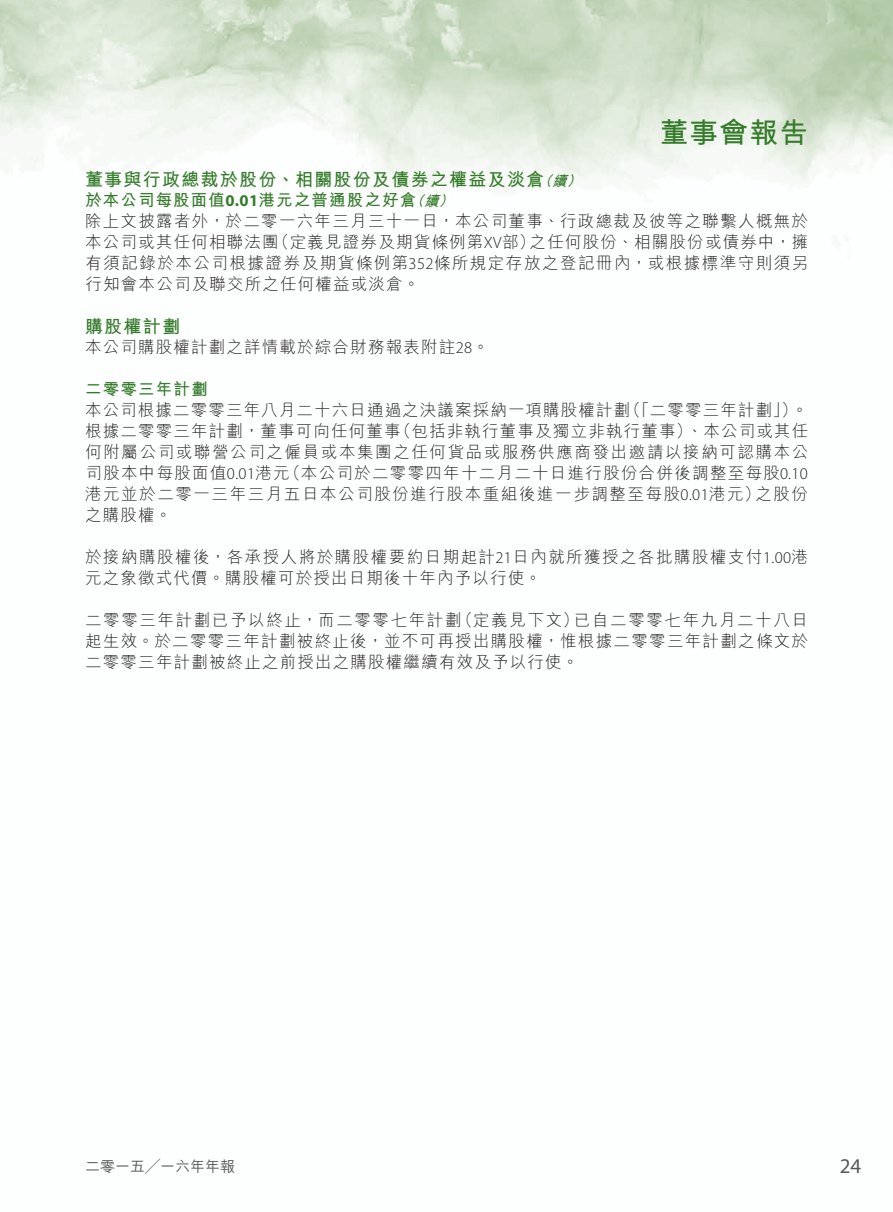
<style>
.page{position:relative;width:893px;height:1212px;background:#fff}
.page>*{position:absolute;margin:0;border:0;box-sizing:border-box;transform-origin:0 0}
.t1{font:700 28.5px "M Hei HK";letter-spacing:.05em;color:#357b2b}
.t2{font:21px "Myriad Pro";color:#57585a}
.t3{font:700 18px "M Hei HK";letter-spacing:.07em;color:#357b2b}
.t4{font:300 16.5px/21px "M Hei HK";letter-spacing:.08em;color:#231f20}
.t5{font:300 16.5px "M Hei HK";letter-spacing:.1em;color:#231f20}
.t6{font:700 16.5px "M Hei HK";letter-spacing:.07em;color:#357b2b}
.t7{font:500 15px "M Hei HK";color:#57585a}
.t8{font:italic 700 14.25px "M Hei HK";color:#357b2b}
.s1{font-family:"Myriad Pro"}
</style>
<div class="page">
<img style="left:0;top:0;width:893px;height:244px">
<h1 class="t1" style="left:660px;top:111px;width:150px">董事會報告</h1>
<p class="t3" style="left:85px;top:166px;width:461px">董事與行政總裁於股份、相關股份及債券之權益及淡倉</p>
<p class="t8" style="left:439px;top:190px;width:21px">(</p>
<p class="t8" style="left:538px;top:171px;width:21px">（</p>
<p class="t8" style="left:567px;top:171px;width:21px">(</p>
<p class="t8" style="left:552px;top:171px;width:21px">續</p>
<p class="t6" style="left:85px;top:188px;width:333px">於本公司每股面值<span class="s1">0.01</span>港元之普通股之好倉</p>
<p class="t4" style="left:85px;top:210px;width:724px">除上文披露者外，於二零一六年三月三十一日，本公司董事、行政總裁及彼等之聯繫人概無於</p>
<p class="t4" style="left:530px;top:231px;width:280px">之任何股份、相關股份或債券中，擁</p>
<p class="t8" style="left:410px;top:190px;width:21px">（</p>
<p class="t8" style="left:424px;top:190px;width:21px">續</p>
<p class="t4" style="left:273px;top:231px;width:264px">（定義見證券及期貨條例第<span class="s1">XV</span>部）</p>
<p class="t4" style="left:85px;top:231px;width:725px">本公司或其任何相聯法團<br>有須記錄於本公司根據證券及期貨條例第<span class="s1">352</span>條所規定存放之登記冊內，或根據標準守則須另行知會本公司及聯交所之任何權益或淡倉。</p>
<p class="t3" style="left:85px;top:313px;width:97px">購股權計劃</p>
<p class="t4" style="left:85px;top:336px;width:405px">本公司購股權計劃之詳情載於綜合財務報表附註<span class="s1">28</span>。</p>
<p class="t6" style="left:85px;top:377px;width:124px">二零零三年計劃</p>
<p class="t4" style="left:792px;top:399px;width:18px">。</p>
<p class="t4" style="left:624px;top:399px;width:175px">（「二零零三年計劃 (「</p>
<p class="t4" style="left:395px;top:399px;width:415px;text-indent:-310px">本公司根據二零零三年八月二十六日通過之決議案採納一項購股權計劃<br>（包括非執行董事及獨立非執行董事）、本公司或其任</p>
<p class="t4" style="left:85px;top:420px;width:317px">根據二零零三年計劃，董事可向任何董事</p>
<p class="t5" style="left:85px;top:440px;width:725px">何附屬公司或聯營公司之僱員或本集團之任何貨品或服務供應商發出邀請以接納可認購本公</p>
<p class="t4" style="left:284px;top:462px;width:525px">（本公司於二零零四年十二月二十日進行股份合併後調整至每股<span class="s1">0.10</span></p>
<p class="t4" style="left:86px;top:462px;width:206px">司股本中每股面值<span class="s1">0.01</span>港元</p>
<p class="t4" style="left:85px;top:483px;width:677px">港元並於二零一三年三月五日本公司股份進行股本重組後進一步調整至每股<span class="s1">0.01</span>港元）之購股權。</p>
<p class="t4" style="left:85px;top:546px;width:724px">於接納購股權後，各承授人將於購股權要約日期起計<span class="s1">21</span>日內就所獲授之各批購股權支付<span class="s1">1.00</span>港元之象徵式代價。購股權可於授出日期後十年內予以行使。</p>
<p class="t5" style="left:574px;top:608px;width:235px">已自二零零七年九月二十八日</p>
<p class="t4" style="left:755px;top:483px;width:54px">之股份</p>
<p class="t4" style="left:456px;top:609px;width:124px">（定義見下文）</p>
<p class="t4" style="left:85px;top:609px;width:724px">二零零三年計劃已予以終止，而二零零七年計劃<br>起生效。於二零零三年計劃被終止後，並不可再授出購股權，惟根據二零零三年計劃之條文於二零零三年計劃被終止之前授出之購股權繼續有效及予以行使。</p>
<p class="t7" style="left:85px;top:1155px;width:151px">二零一五╱一六年年報</p>
<p class="t2" style="left:840px;top:1153px;width:23px">24</p>
</div>
